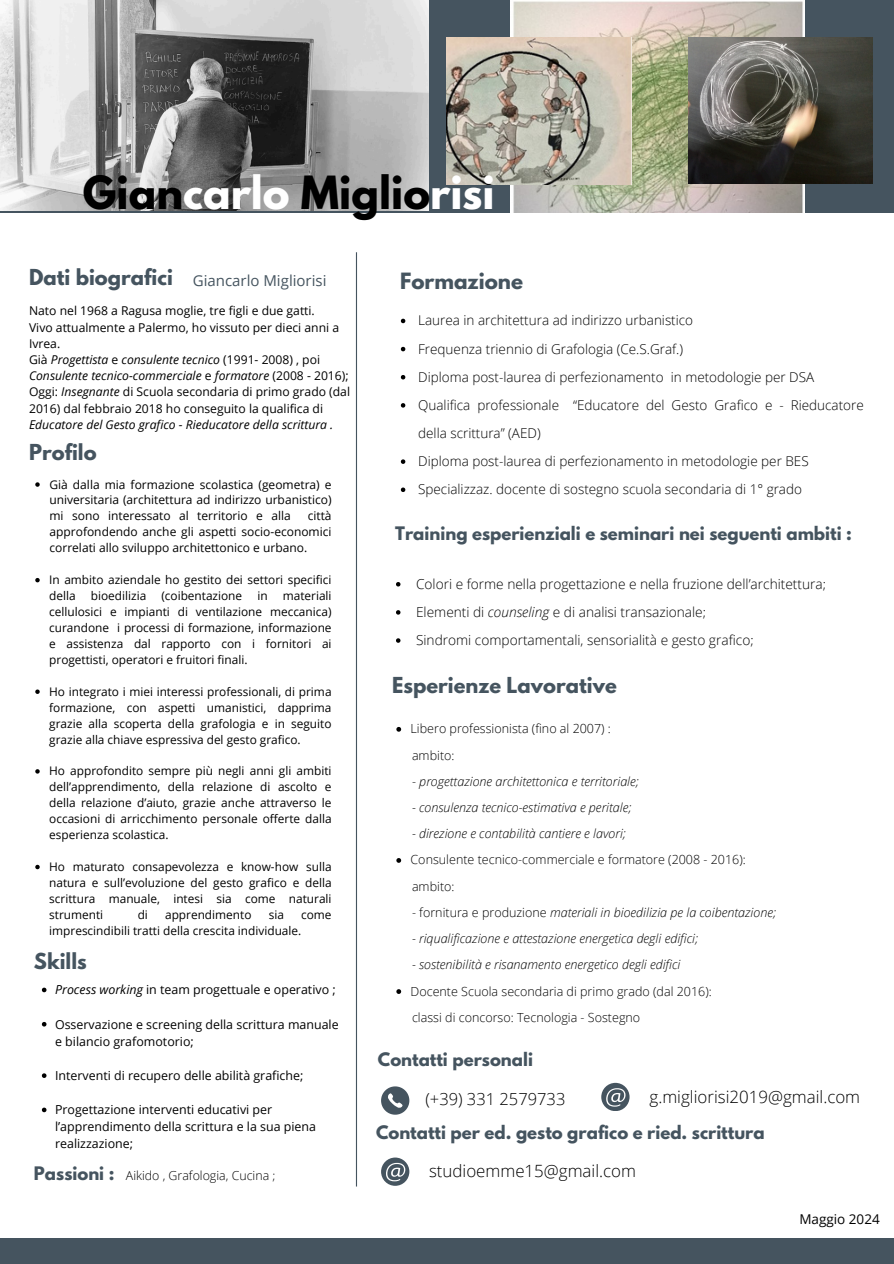
<style>
.page{position:relative;width:894px;height:1264px;background:#fff}
.page>*{position:absolute;margin:0;border:0;box-sizing:border-box;transform-origin:0 0}
.t1{font:700 40.5px "League Spartan";color:#000}
.t2{font:700 19.8px "League Spartan";color:#45545f}
.t3{font:700 19.5px "League Spartan";color:#45545f}
.t4{font:300 16.95px "Open Sans";color:#000}
.t5{font:700 16.5px "League Spartan";color:#45545f}
.t6{font:300 16.5px "Open Sans";color:#000}
.t7{font:15px "Open Sans";color:#45545f}
.t8{font:300 13.65px "Open Sans";color:#000}
.t9{font:300 13.5px/28.2px "Open Sans";color:#000}
.t10{font:13.5px "Open Sans";color:#000}
.t11{font:italic 300 12.6px "Open Sans";color:#000}
.t12{font:300 12.6px "Open Sans";color:#000}
.t13{font:12.45px/17.1px "Open Sans";color:#000}
.t14{font:300 12.45px "Open Sans";color:#000}
.t15{font:12.15px/16.2px "Open Sans";color:#000}
.t16{font:italic 12.15px/16.2px "Open Sans";color:#000}
.t17{font:12px/15.9px "Open Sans";color:#000;text-align:justify}
.t18{font:11.85px/15.9px "Open Sans";color:#000;text-align:justify}
.s1{color:#fff}
.s2{font-style:normal}
.s3{font-style:italic}
</style>
<div class="page">
<div style="left:0;top:0;width:893px;height:212px;background:#45545f"></div>
<div style="left:0;top:1238px;width:893px;height:25px;background:#45545f"></div>
<hr style="left:356px;top:252px;width:1px;height:934px;background:#45545f">
<svg style="left:601px;top:1082px;width:28px;height:28px"></svg>
<svg style="left:381px;top:1086px;width:28px;height:28px"></svg>
<img style="left:510px;top:0;width:294px;height:213px">
<img style="left:0;top:0;width:429px;height:210px">
<svg style="left:381px;top:1157px;width:28px;height:28px"></svg>
<img style="left:446px;top:38px;width:185px;height:146px">
<img style="left:687px;top:38px;width:185px;height:145px">
<svg style="left:35px;top:482px;width:5px;height:5px"></svg>
<svg style="left:35px;top:578px;width:5px;height:4px"></svg>
<svg style="left:35px;top:689px;width:5px;height:5px"></svg>
<svg style="left:35px;top:769px;width:5px;height:4px"></svg>
<svg style="left:35px;top:864px;width:5px;height:5px"></svg>
<svg style="left:401px;top:319px;width:4px;height:4px"></svg>
<svg style="left:401px;top:347px;width:4px;height:4px"></svg>
<svg style="left:401px;top:375px;width:4px;height:4px"></svg>
<svg style="left:401px;top:403px;width:4px;height:4px"></svg>
<svg style="left:401px;top:459px;width:4px;height:5px"></svg>
<svg style="left:401px;top:487px;width:4px;height:5px"></svg>
<svg style="left:396px;top:727px;width:5px;height:4px"></svg>
<svg style="left:396px;top:858px;width:5px;height:4px"></svg>
<svg style="left:396px;top:989px;width:5px;height:4px"></svg>
<svg style="left:396px;top:582px;width:4px;height:4px"></svg>
<svg style="left:396px;top:610px;width:4px;height:4px"></svg>
<svg style="left:396px;top:638px;width:4px;height:4px"></svg>
<svg style="left:42px;top:987px;width:4px;height:5px"></svg>
<svg style="left:42px;top:1022px;width:4px;height:4px"></svg>
<svg style="left:42px;top:1073px;width:4px;height:4px"></svg>
<svg style="left:42px;top:1107px;width:4px;height:5px"></svg>
<h1 class="t1" style="left:83px;top:172px;width:413px">Gian<span class="s1">carlo</span> Miglio<span class="s1">risi</span></h1>
<h2 class="t3" style="left:29px;top:267px;width:145px">Dati biografici</h2>
<p class="t15" style="left:29px;top:302px;width:287px">Nato nel 1968 a Ragusa moglie, tre figli e due gatti.</p>
<p class="t15" style="left:29px;top:319px;width:311px">Vivo attualmente a Palermo, ho vissuto per dieci anni a<br>Ivrea.</p>
<p class="t16" style="left:29px;top:351px;width:321px"><span class="s2">Già</span> Progettista <span class="s2">e</span> consulente tecnico <span class="s2">(1991- 2008) , poi<br></span>Consulente tecnico-commerciale <span class="s2">e</span> formatore <span class="s2">(2008 - 2016);</span></p>
<p class="t15" style="left:29px;top:383px;width:322px">Oggi: <span class="s3">Insegnante</span> di Scuola secondaria di primo grado (dal<br>2016) dal febbraio 2018 ho conseguito la qualifica di<br><span class="s3">Educatore del Gesto grafico - Rieducatore della scrittura .</span></p>
<p class="t7" style="left:193px;top:270px;width:135px">Giancarlo Migliorisi</p>
<h2 class="t3" style="left:29px;top:442px;width:69px">Profilo</h2>
<p class="t17" style="left:49px;top:476px;width:283px">Già dalla mia formazione scolastica (geometra) e universitaria (architettura ad indirizzo urbanistico) mi sono interessato al territorio e alla</p>
<p class="t17" style="left:49px;top:508px;width:283px;text-indent:258px">città approfondendo anche gli aspetti socio-economici correlati allo sviluppo architettonico e urbano.</p>
<p class="t18" style="left:49px;top:571px;width:284px">In ambito aziendale ho gestito dei settori specifici della</p>
<p class="t18" style="left:49px;top:587px;width:284px;text-indent:233px">materiali cellulosici e impianti di ventilazione meccanica) curandone i processi di formazione, informazione e assistenza dal rapporto con i fornitori ai progettisti, operatori e fruitori finali.</p>
<p class="t18" style="left:49px;top:683px;width:284px">Ho integrato i miei interessi professionali, di prima formazione, con aspetti umanistici, dapprima grazie alla scoperta della grafologia e in seguito grazie alla chiave espressiva del gesto grafico.</p>
<p class="t18" style="left:49px;top:762px;width:284px">Ho approfondito sempre più negli anni gli ambiti dell’apprendimento, della relazione di ascolto e della relazione d’aiuto, grazie anche attraverso le occasioni di arricchimento personale offerte dalla esperienza scolastica.</p>
<p class="t18" style="left:49px;top:858px;width:284px">Ho maturato consapevolezza e know-how sulla natura e sull’evoluzione del gesto grafico e della scrittura manuale, intesi sia come naturali strumenti</p>
<p class="t18" style="left:91px;top:587px;width:57px">bioedilizia</p>
<p class="t18" style="left:161px;top:587px;width:82px">(coibentazione</p>
<p class="t18" style="left:257px;top:587px;width:12px">in</p>
<p class="t18" style="left:138px;top:906px;width:12px">di</p>
<p class="t18" style="left:165px;top:906px;width:88px">apprendimento</p>
<p class="t18" style="left:268px;top:906px;width:17px">sia</p>
<p class="t18" style="left:49px;top:906px;width:284px;text-indent:252px">come imprescindibili tratti della crescita individuale.</p>
<p class="t3" style="left:34px;top:950px;width:54px">Skills</p>
<h4 class="t13" style="left:55px;top:980px;width:282px"><span class="s3">Process working</span> in team progettuale e operativo ;</h4>
<h4 class="t13" style="left:55px;top:1015px;width:285px">Osservazione e screening della scrittura manuale e bilancio grafomotorio;</h4>
<h3 class="t13" style="left:55px;top:1066px;width:250px">Interventi di recupero delle abilità grafiche;</h3>
<p class="t13" style="left:55px;top:1100px;width:262px">Progettazione interventi educativi per l’apprendimento della scrittura e la sua piena realizzazione;</p>
<h5 class="t5" style="left:34px;top:1164px;width:82px">Passioni :</h5>
<p class="t14" style="left:126px;top:1166px;width:151px">Aikido , Grafologia, Cucina ;</p>
<h2 class="t2" style="left:400px;top:271px;width:124px">Formazione</h2>
<p class="t9" style="left:418px;top:306px;width:276px">Laurea in architettura ad indirizzo urbanistico</p>
<h2 class="t9" style="left:418px;top:334px;width:266px">Frequenza triennio di Grafologia (Ce.S.Graf.)</h2>
<p class="t9" style="left:418px;top:362px;width:397px">Diploma post-laurea di perfezionamento in metodologie per DSA</p>
<p class="t9" style="left:418px;top:390px;width:447px">Qualifica professionale “Educatore del Gesto Grafico e - Rieducatore della scrittura” (AED)</p>
<p class="t9" style="left:418px;top:447px;width:392px">Diploma post-laurea di perfezionamento in metodologie per BES</p>
<p class="t9" style="left:418px;top:475px;width:385px">Specializzaz. docente di sostegno scuola secondaria di 1° grado</p>
<p class="t5" style="left:395px;top:525px;width:458px">Training esperienziali e seminari nei seguenti ambiti :</p>
<h6 class="t8" style="left:416px;top:574px;width:411px">Colori e forme nella progettazione e nella fruzione dell’architettura;</h6>
<p class="t8" style="left:416px;top:602px;width:291px">Elementi di <span class="s3">counseling</span> e di analisi transazionale;</p>
<h6 class="t8" style="left:416px;top:630px;width:339px">Sindromi comportamentali, sensorialità e gesto grafico;</h6>
<p class="t3" style="left:392px;top:675px;width:226px">Esperienze Lavorative</p>
<p class="t12" style="left:410px;top:719px;width:202px">Libero professionista (fino al 2007) :</p>
<h3 class="t12" style="left:412px;top:746px;width:44px">ambito:</h3>
<h3 class="t11" style="left:412px;top:772px;width:228px"><span class="s2">-</span> progettazione architettonica e territoriale;</h3>
<h3 class="t11" style="left:412px;top:798px;width:221px">- consulenza tecnico-estimativa e peritale;</h3>
<h3 class="t11" style="left:412px;top:824px;width:215px">- direzione e contabilità cantiere e lavori;</h3>
<p class="t12" style="left:410px;top:851px;width:336px">Consulente tecnico-commerciale e formatore (2008 - 2016):</p>
<p class="t12" style="left:412px;top:877px;width:44px">ambito:</p>
<p class="t11" style="left:412px;top:903px;width:365px"><span class="s2">- fornitura e produzione</span> materiali in bioedilizia pe la coibentazione;</p>
<p class="t11" style="left:412px;top:929px;width:287px">- riqualificazione e attestazione energetica degli edifici;</p>
<p class="t11" style="left:412px;top:955px;width:270px">- sostenibilità e risanamento energetico degli edifici</p>
<p class="t12" style="left:410px;top:982px;width:302px">Docente Scuola secondaria di primo grado (dal 2016):</p>
<h2 class="t12" style="left:412px;top:1008px;width:230px">classi di concorso: Tecnologia - Sostegno</h2>
<p class="t5" style="left:378px;top:1051px;width:156px">Contatti personali</p>
<p class="t6" style="left:425px;top:1087px;width:141px">(+39) 331 2579733</p>
<h6 class="t4" style="left:649px;top:1084px;width:212px">g.migliorisi2019@gmail.com</h6>
<p class="t5" style="left:376px;top:1124px;width:390px">Contatti per ed. gesto grafico e ried. scrittura</p>
<h3 class="t4" style="left:429px;top:1159px;width:208px">studioemme15@gmail.com</h3>
<h4 class="t10" style="left:799px;top:1209px;width:82px">Maggio 2024</h4>
</div>
